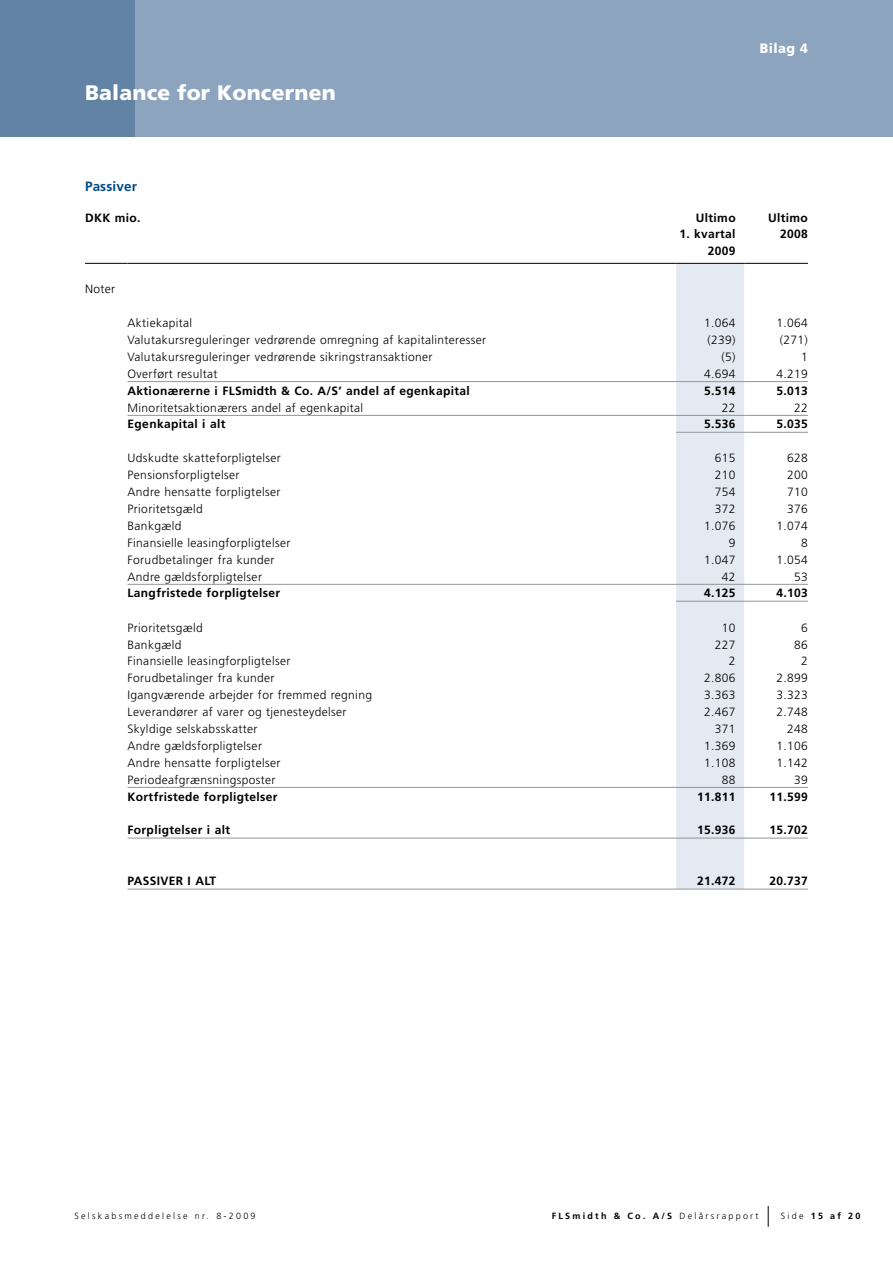
<style>
.page{position:relative;width:893px;height:1263px;background:#fff}
.page>*{position:absolute;margin:0;border:0;box-sizing:border-box;transform-origin:0 0}
.t1{font:900 21px "Frutiger";letter-spacing:.01em;color:#fff}
.t2{font:700 13.5px "Frutiger";letter-spacing:.01em;color:#004b85}
.t3{font:900 13.5px "Frutiger";letter-spacing:.03em;color:#fff;scale:.95 1}
.t4{font:300 12px "Frutiger";letter-spacing:.03em;color:#000}
.t5{font:700 12px/16.5px "Frutiger";letter-spacing:.03em;color:#000;text-align:right}
.t6{font:700 9px "Frutiger";letter-spacing:.25em;color:#000}
.t7{font:300 9px "Frutiger";letter-spacing:.25em;color:#000}
.s1{font-weight:300}
</style>
<div class="page">
<div style="left:0;top:0;width:893px;height:136px;background:#8da4bf"></div>
<div style="left:0;top:0;width:134px;height:136px;background:#6283a4"></div>
<svg style="left:768px;top:1206px;width:1px;height:21px"></svg>
<div style="left:676px;top:264px;width:68px;height:625px;background:#e4eaf1"></div>
<hr style="left:128px;top:381px;width:548px;height:1px;background:#939598">
<hr style="left:128px;top:787px;width:548px;height:1px;background:#939598">
<hr style="left:676px;top:787px;width:68px;height:1px;background:#939598">
<hr style="left:744px;top:787px;width:64px;height:1px;background:#939598">
<hr style="left:85px;top:263px;width:43px;height:1px;background:#000">
<hr style="left:128px;top:263px;width:548px;height:1px;background:#000">
<hr style="left:676px;top:263px;width:68px;height:1px;background:#000">
<hr style="left:744px;top:263px;width:64px;height:1px;background:#000">
<hr style="left:676px;top:601px;width:68px;height:1px;background:#939598">
<hr style="left:744px;top:601px;width:64px;height:1px;background:#939598">
<hr style="left:128px;top:584px;width:548px;height:1px;background:#939598">
<hr style="left:676px;top:584px;width:68px;height:1px;background:#939598">
<hr style="left:744px;top:584px;width:64px;height:1px;background:#939598">
<hr style="left:128px;top:415px;width:548px;height:1px;background:#939598">
<hr style="left:676px;top:381px;width:68px;height:1px;background:#939598">
<hr style="left:744px;top:381px;width:64px;height:1px;background:#939598">
<hr style="left:676px;top:415px;width:68px;height:1px;background:#939598">
<hr style="left:744px;top:415px;width:64px;height:1px;background:#939598">
<hr style="left:676px;top:432px;width:68px;height:1px;background:#939598">
<hr style="left:744px;top:432px;width:64px;height:1px;background:#939598">
<hr style="left:676px;top:838px;width:68px;height:1px;background:#939598">
<hr style="left:744px;top:838px;width:64px;height:1px;background:#939598">
<hr style="left:128px;top:889px;width:548px;height:1px;background:#939598">
<hr style="left:676px;top:889px;width:68px;height:1px;background:#939598">
<hr style="left:744px;top:889px;width:64px;height:1px;background:#939598">
<hr style="left:128px;top:838px;width:548px;height:1px;background:#939598">
<h1 class="t1" style="left:85px;top:80px;width:252px">Balance for Koncernen</h1>
<p class="t3" style="left:760px;top:40px;width:52px">Bilag 4</p>
<p class="t2" style="left:85px;top:179px;width:53px">Passiver</p>
<p class="t5" style="left:85px;top:209px;width:57px">DKK mio.</p>
<p class="t5" style="left:696px;top:209px;width:41px">Ultimo</p>
<p class="t5" style="left:679px;top:226px;width:58px">1. kvartal<br>2009</p>
<p class="t4" style="left:85px;top:282px;width:32px">Noter</p>
<p class="t5" style="left:768px;top:209px;width:41px">Ultimo<br>2008</p>
<p class="t4" style="left:128px;top:316px;width:66px">Aktiekapital</p>
<p class="t4" style="left:704px;top:316px;width:33px">1.064</p>
<p class="t4" style="left:776px;top:316px;width:33px">1.064</p>
<p class="t4" style="left:128px;top:333px;width:360px">Valutakursreguleringer vedrørende omregning af kapitalinteresser</p>
<p class="t4" style="left:707px;top:333px;width:30px">(239)</p>
<p class="t4" style="left:780px;top:333px;width:30px">(271)</p>
<p class="t4" style="left:128px;top:350px;width:307px">Valutakursreguleringer vedrørende sikringstransaktioner</p>
<p class="t4" style="left:722px;top:350px;width:16px">(5)</p>
<p class="t4" style="left:801px;top:350px;width:8px">1</p>
<p class="t4" style="left:128px;top:367px;width:91px">Overført resultat</p>
<p class="t4" style="left:704px;top:367px;width:33px">4.694</p>
<p class="t4" style="left:776px;top:367px;width:33px">4.219</p>
<p class="t5" style="left:128px;top:382px;width:344px">Aktionærerne i FLSmidth &amp; Co. A/S’ andel af egenkapital</p>
<p class="t5" style="left:704px;top:382px;width:33px">5.514</p>
<p class="t5" style="left:776px;top:382px;width:33px">5.013</p>
<p class="t4" style="left:128px;top:401px;width:237px">Minoritetsaktionærers andel af egenkapital</p>
<p class="t4" style="left:722px;top:401px;width:15px">22</p>
<p class="t4" style="left:794px;top:401px;width:15px">22</p>
<p class="t5" style="left:128px;top:416px;width:99px">Egenkapital i alt</p>
<p class="t5" style="left:704px;top:416px;width:33px">5.536</p>
<p class="t5" style="left:776px;top:416px;width:33px">5.035</p>
<p class="t4" style="left:128px;top:451px;width:155px">Udskudte skatteforpligtelser</p>
<p class="t4" style="left:715px;top:451px;width:22px">615</p>
<p class="t4" style="left:787px;top:451px;width:22px">628</p>
<p class="t4" style="left:128px;top:468px;width:113px">Pensionsforpligtelser</p>
<p class="t4" style="left:715px;top:468px;width:22px">210</p>
<p class="t4" style="left:787px;top:468px;width:22px">200</p>
<p class="t4" style="left:128px;top:485px;width:154px">Andre hensatte forpligtelser</p>
<p class="t4" style="left:715px;top:485px;width:22px">754</p>
<p class="t4" style="left:787px;top:485px;width:22px">710</p>
<p class="t4" style="left:128px;top:502px;width:77px">Prioritetsgæld</p>
<p class="t4" style="left:715px;top:502px;width:22px">372</p>
<p class="t4" style="left:787px;top:502px;width:22px">376</p>
<p class="t4" style="left:128px;top:519px;width:55px">Bankgæld</p>
<p class="t4" style="left:704px;top:519px;width:33px">1.076</p>
<p class="t4" style="left:776px;top:519px;width:33px">1.074</p>
<p class="t4" style="left:128px;top:536px;width:164px">Finansielle leasingforpligtelser</p>
<p class="t4" style="left:729px;top:536px;width:8px">9</p>
<p class="t4" style="left:801px;top:536px;width:8px">8</p>
<p class="t4" style="left:128px;top:553px;width:149px">Forudbetalinger fra kunder</p>
<p class="t4" style="left:704px;top:553px;width:33px">1.047</p>
<p class="t4" style="left:776px;top:553px;width:33px">1.054</p>
<p class="t4" style="left:128px;top:570px;width:136px">Andre gældsforpligtelser</p>
<p class="t4" style="left:722px;top:570px;width:15px">42</p>
<p class="t4" style="left:794px;top:570px;width:15px">53</p>
<p class="t5" style="left:128px;top:585px;width:154px">Langfristede forpligtelser</p>
<p class="t5" style="left:704px;top:585px;width:33px">4.125</p>
<p class="t5" style="left:776px;top:585px;width:33px">4.103</p>
<p class="t4" style="left:128px;top:621px;width:77px">Prioritetsgæld</p>
<p class="t4" style="left:722px;top:621px;width:15px">10</p>
<p class="t4" style="left:801px;top:621px;width:8px">6</p>
<p class="t4" style="left:128px;top:638px;width:55px">Bankgæld</p>
<p class="t4" style="left:715px;top:638px;width:22px">227</p>
<p class="t4" style="left:794px;top:638px;width:15px">86</p>
<p class="t4" style="left:128px;top:654px;width:164px">Finansielle leasingforpligtelser</p>
<p class="t4" style="left:729px;top:654px;width:8px">2</p>
<p class="t4" style="left:801px;top:654px;width:8px">2</p>
<p class="t4" style="left:128px;top:671px;width:149px">Forudbetalinger fra kunder</p>
<p class="t4" style="left:704px;top:671px;width:33px">2.806</p>
<p class="t4" style="left:776px;top:671px;width:33px">2.899</p>
<p class="t4" style="left:128px;top:688px;width:246px">Igangværende arbejder for fremmed regning</p>
<p class="t4" style="left:704px;top:688px;width:33px">3.363</p>
<p class="t4" style="left:776px;top:688px;width:33px">3.323</p>
<p class="t4" style="left:128px;top:705px;width:220px">Leverandører af varer og tjenesteydelser</p>
<p class="t4" style="left:704px;top:705px;width:33px">2.467</p>
<p class="t4" style="left:776px;top:705px;width:33px">2.748</p>
<p class="t4" style="left:128px;top:722px;width:131px">Skyldige selskabsskatter</p>
<p class="t4" style="left:715px;top:722px;width:22px">371</p>
<p class="t4" style="left:787px;top:722px;width:22px">248</p>
<p class="t4" style="left:128px;top:739px;width:136px">Andre gældsforpligtelser</p>
<p class="t4" style="left:704px;top:739px;width:33px">1.369</p>
<p class="t4" style="left:776px;top:739px;width:33px">1.106</p>
<p class="t4" style="left:128px;top:756px;width:154px">Andre hensatte forpligtelser</p>
<p class="t4" style="left:704px;top:756px;width:33px">1.108</p>
<p class="t4" style="left:776px;top:756px;width:33px">1.142</p>
<p class="t4" style="left:128px;top:773px;width:149px">Periodeafgrænsningsposter</p>
<p class="t4" style="left:722px;top:773px;width:15px">88</p>
<p class="t4" style="left:794px;top:773px;width:15px">39</p>
<p class="t5" style="left:128px;top:788px;width:152px">Kortfristede forpligtelser</p>
<p class="t5" style="left:697px;top:788px;width:40px">11.811</p>
<p class="t5" style="left:769px;top:788px;width:40px">11.599</p>
<p class="t5" style="left:128px;top:822px;width:104px">Forpligtelser i alt</p>
<p class="t5" style="left:697px;top:822px;width:40px">15.936</p>
<p class="t5" style="left:769px;top:822px;width:40px">15.702</p>
<p class="t5" style="left:128px;top:873px;width:90px">PASSIVER I ALT</p>
<p class="t5" style="left:697px;top:873px;width:40px">21.472</p>
<p class="t5" style="left:769px;top:873px;width:40px">20.737</p>
<p class="t7" style="left:74px;top:1211px;width:183px">Selskabsmeddelelse nr. 8-2009</p>
<p class="t6" style="left:552px;top:1210px;width:208px">FLSmidth &amp; Co. A/S <span class="s1">Delårsrapport</span></p>
<p class="t6" style="left:781px;top:1210px;width:81px"><span class="s1">Side</span> 15 af 20</p>
</div>
